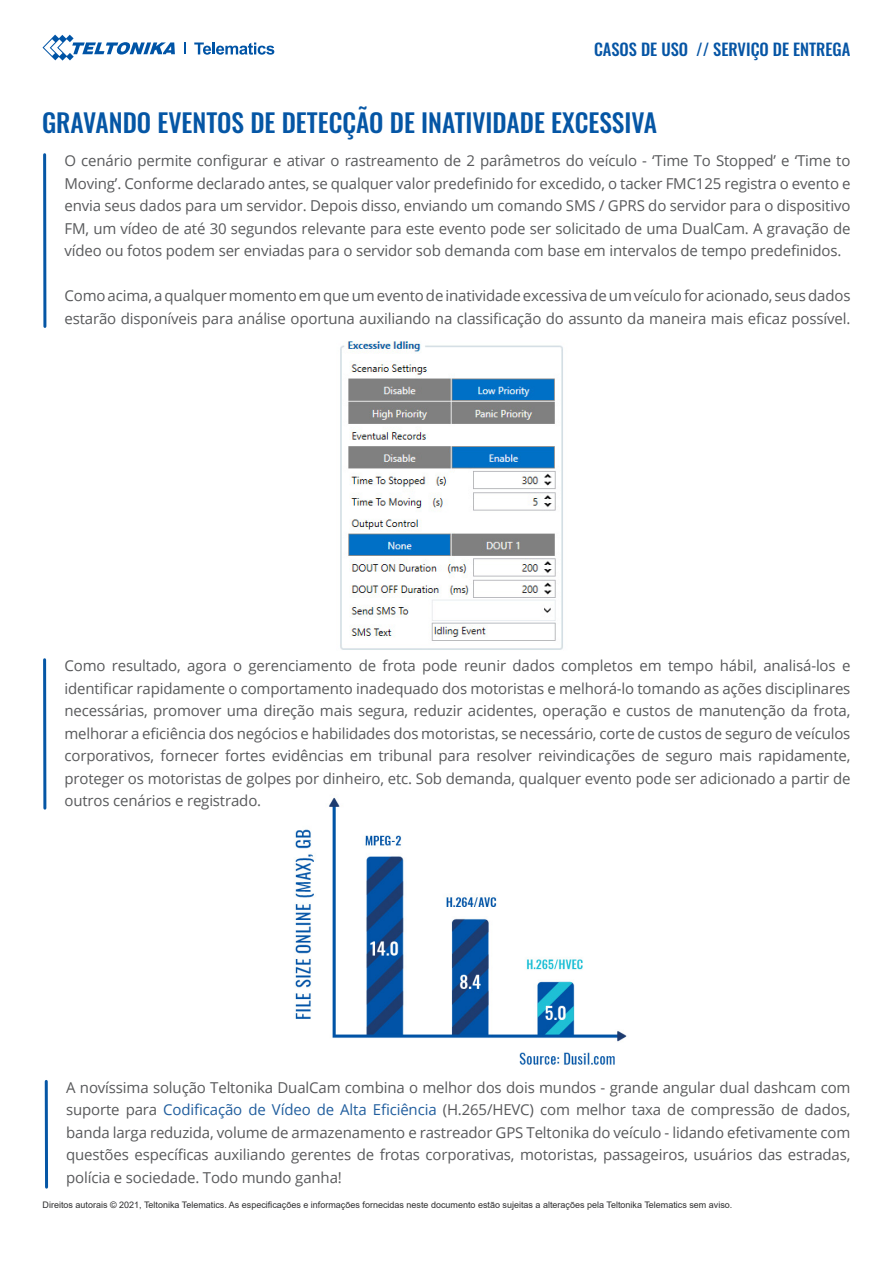
<style>
.page{position:relative;width:893px;height:1263px;background:#fff}
.page>*{position:absolute;margin:0;border:0;box-sizing:border-box;transform-origin:0 0}
.t1{font:500 25.5px "Oswald";color:#0556a5}
.t2{font:500 16.5px "Oswald";color:#0655a5}
.t3{font:15px/22.5px "Open Sans";letter-spacing:-.01em;color:#58595b;text-align:justify}
.t4{font:9px "Arial";color:#2e2e2f}
.s1{color:#215e9e}
</style>
<div class="page">
<svg style="left:185px;top:42px;width:1px;height:12px"></svg>
<svg style="left:43px;top:35px;width:132px;height:26px"></svg>
<svg style="left:194px;top:43px;width:80px;height:12px"></svg>
<hr style="left:43px;top:155px;width:3px;height:171px;background:#0556a5">
<hr style="left:43px;top:660px;width:3px;height:148px;background:#0556a5">
<hr style="left:45px;top:1081px;width:3px;height:106px;background:#0556a5">
<img style="left:340px;top:341px;width:223px;height:309px">
<img style="left:295px;top:797px;width:332px;height:268px">
<p class="t2" style="left:594px;top:41px;width:258px">CASOS DE USO // SERVIÇO DE ENTREGA</p>
<h1 class="t1" style="left:42px;top:109px;width:617px">GRAVANDO EVENTOS DE DETECÇÃO DE INATIVIDADE EXCESSIVA</h1>
<p class="t3" style="left:64px;top:149px;width:787px">O cenário permite configurar e ativar o rastreamento de 2 parâmetros do veículo - ‘Time To Stopped’ e ‘Time to Moving’. Conforme declarado antes, se qualquer valor predefinido for excedido, o tacker FMC125 registra o evento e envia seus dados para um servidor. Depois disso, enviando um comando SMS / GPRS do servidor para o dispositivo FM, um vídeo de até 30 segundos relevante para este evento pode ser solicitado de uma DualCam. A gravação de vídeo ou fotos podem ser enviadas para o servidor sob demanda com base em intervalos de tempo predefinidos.</p>
<p class="t3" style="left:64px;top:284px;width:787px">Como acima, a qualquer momento em que um evento de inatividade excessiva de um veículo for acionado, seus dados estarão disponíveis para análise oportuna auxiliando na classificação do assunto da maneira mais eficaz possível.</p>
<p class="t3" style="left:64px;top:654px;width:788px">Como resultado, agora o gerenciamento de frota pode reunir dados completos em tempo hábil, analisá-los e identificar rapidamente o comportamento inadequado dos motoristas e melhorá-lo tomando as ações disciplinares necessárias, promover uma direção mais segura, reduzir acidentes, operação e custos de manutenção da frota, melhorar a eficiência dos negócios e habilidades dos motoristas, se necessário, corte de custos de seguro de veículos corporativos, fornecer fortes evidências em tribunal para resolver reivindicações de seguro mais rapidamente, proteger os motoristas de golpes por dinheiro, etc. Sob demanda, qualquer evento pode ser adicionado a partir de outros cenários e registrado.</p>
<p class="t3" style="left:66px;top:1076px;width:786px">A novíssima solução Teltonika DualCam combina o melhor dos dois mundos - grande angular dual dashcam com suporte para <span class="s1">Codificação de Vídeo de Alta Eficiência</span> (H.265/HEVC) com melhor taxa de compressão de dados, banda larga reduzida, volume de armazenamento e rastreador GPS Teltonika do veículo - lidando efetivamente com questões específicas auxiliando gerentes de frotas corporativas, motoristas, passageiros, usuários das estradas, polícia e sociedade. Todo mundo ganha!</p>
<p class="t4" style="left:43px;top:1198px;width:691px">Direitos autorais © 2021, Teltonika Telematics. As especificações e informações fornecidas neste documento estão sujeitas a alterações pela Teltonika Telematics sem aviso.</p>
</div>
